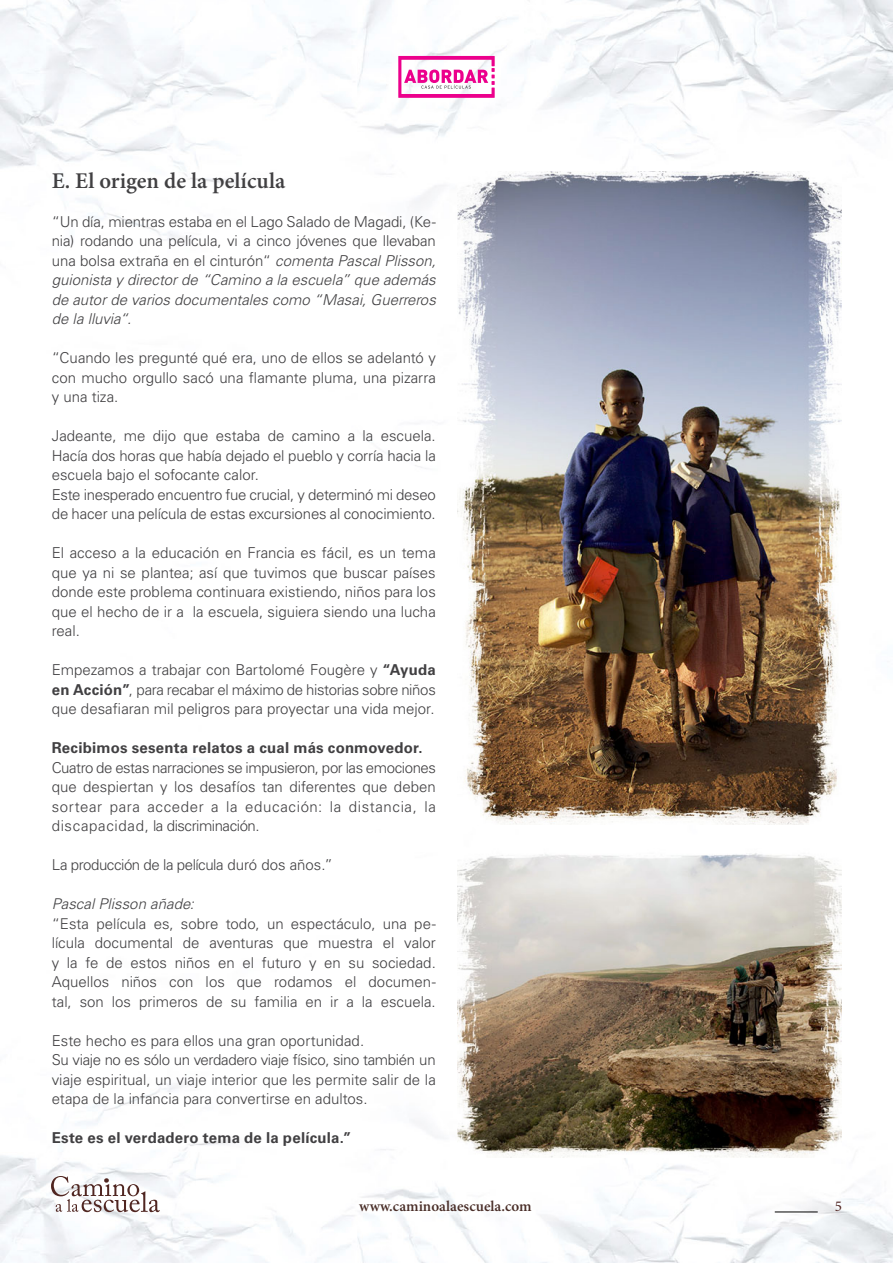
<style>
.page{position:relative;width:893px;height:1263px;background:#fff}
.page>*{position:absolute;margin:0;border:0;box-sizing:border-box;transform-origin:0 0}
.t1{font:600 22.5px "Minion Pro";letter-spacing:.005em;color:#414042}
.t2{font:300 15px/19.5px "Univers LT Std";color:#414042;text-align:justify}
.t3{font:italic 300 15px/19.5px "Univers LT Std";color:#414042;text-align:justify}
.t4{font:700 15px "Univers LT Std";letter-spacing:.015em;color:#414042}
.t5{font:300 15px "Univers LT Std";letter-spacing:-.025em;color:#414042}
.t6{font:600 15px "Minion Pro";letter-spacing:.005em;color:#492d27}
.t7{font:15px "Minion Pro";color:#502521}
.t8{font:300 14.85px/19.5px "Univers LT Std";color:#414042}
.s1{font-style:normal}
.s2{font-weight:700}
.s3{font-style:italic}
.s4{font-size:15px}
</style>
<div class="page">
<img style="left:0;top:0;width:893px;height:1263px">
<svg style="left:398px;top:56px;width:97px;height:42px"></svg>
<hr style="left:775px;top:1212px;width:43px;height:1px;background:#000">
<svg style="left:51px;top:1176px;width:109px;height:36px"></svg>
<img style="left:458px;top:171px;width:384px;height:654px">
<img style="left:458px;top:848px;width:384px;height:310px">
<h1 class="t1" style="left:52px;top:165px;width:235px">E. El origen de la película</h1>
<p class="t3" style="left:52px;top:212px;width:386px"><span class="s1">“Un día, mientras estaba en el Lago Salado de Magadi, (Ke&shy;nia) rodando una película, vi a cinco jóvenes que llevaban una bolsa extraña en el cinturón“</span> comenta Pascal Plisson, guionista y director de “Camino a la escuela” que además de autor de varios documentales como “Masai, Guerreros de la lluvia“.</p>
<p class="t2" style="left:52px;top:348px;width:386px">“Cuando les pregunté qué era, uno de ellos se adelantó y con mucho orgullo sacó una flamante pluma, una pizarra y una tiza.</p>
<p class="t2" style="left:52px;top:426px;width:386px;text-align:left">Jadeante, me dijo que estaba de camino a la escuela.<br>Hacía dos horas que había dejado el pueblo y corría hacia la escuela bajo el sofocante calor.<br>Este inesperado encuentro fue crucial, y determinó mi deseo de hacer una película de estas excursiones al conocimiento.</p>
<p class="t2" style="left:52px;top:543px;width:386px">El acceso a la educación en Francia es fácil, es un tema que ya ni se plantea; así que tuvimos que buscar países donde este problema continuara existiendo, niños para los que el hecho de ir a la escuela, siguiera siendo una lucha real.</p>
<p class="t2" style="left:52px;top:660px;width:386px">Empezamos a trabajar con Bartolomé Fougère y <span class="s2">“Ayuda en Acción”</span>, para recabar el máximo de historias sobre niños que desafiaran mil peligros para proyectar una vida mejor.</p>
<p class="t4" style="left:52px;top:739px;width:372px">Recibimos sesenta relatos a cual más conmovedor.</p>
<p class="t2" style="left:52px;top:758px;width:386px">Cuatro de estas narraciones se impusieron, por las emociones que despiertan y los desafíos tan diferentes que deben sortear para acceder a la educación: la distancia, la discapacidad, la discriminación.</p>
<p class="t5" style="left:52px;top:856px;width:283px">La producción de la película duró dos años.”</p>
<p class="t8" style="left:52px;top:894px;width:386px"><span class="s3">Pascal Plisson añade:<br></span>“Esta película es, sobre todo, un espectáculo, <span class="s4">una pe-</span></p>
<p class="t2" style="left:52px;top:933px;width:386px">lícula documental de aventuras que muestra el valor y la fe de estos niños en el futuro y en su sociedad.<br>Aquellos niños con los que rodamos el documen&shy;tal, son los primeros de su familia en ir a la escuela.</p>
<p class="t2" style="left:52px;top:1031px;width:386px;text-align:left">Este hecho es para ellos una gran oportunidad.<br>Su viaje no es sólo un verdadero viaje físico, sino también un viaje espiritual, un viaje interior que les permite salir de la etapa de la infancia para convertirse en adultos.</p>
<p class="t4" style="left:52px;top:1129px;width:301px">Este es el verdadero tema de la película.”</p>
<p class="t6" style="left:359px;top:1196px;width:174px">www.caminoalaescuela.com</p>
<p class="t7" style="left:835px;top:1196px;width:9px">5</p>
</div>
